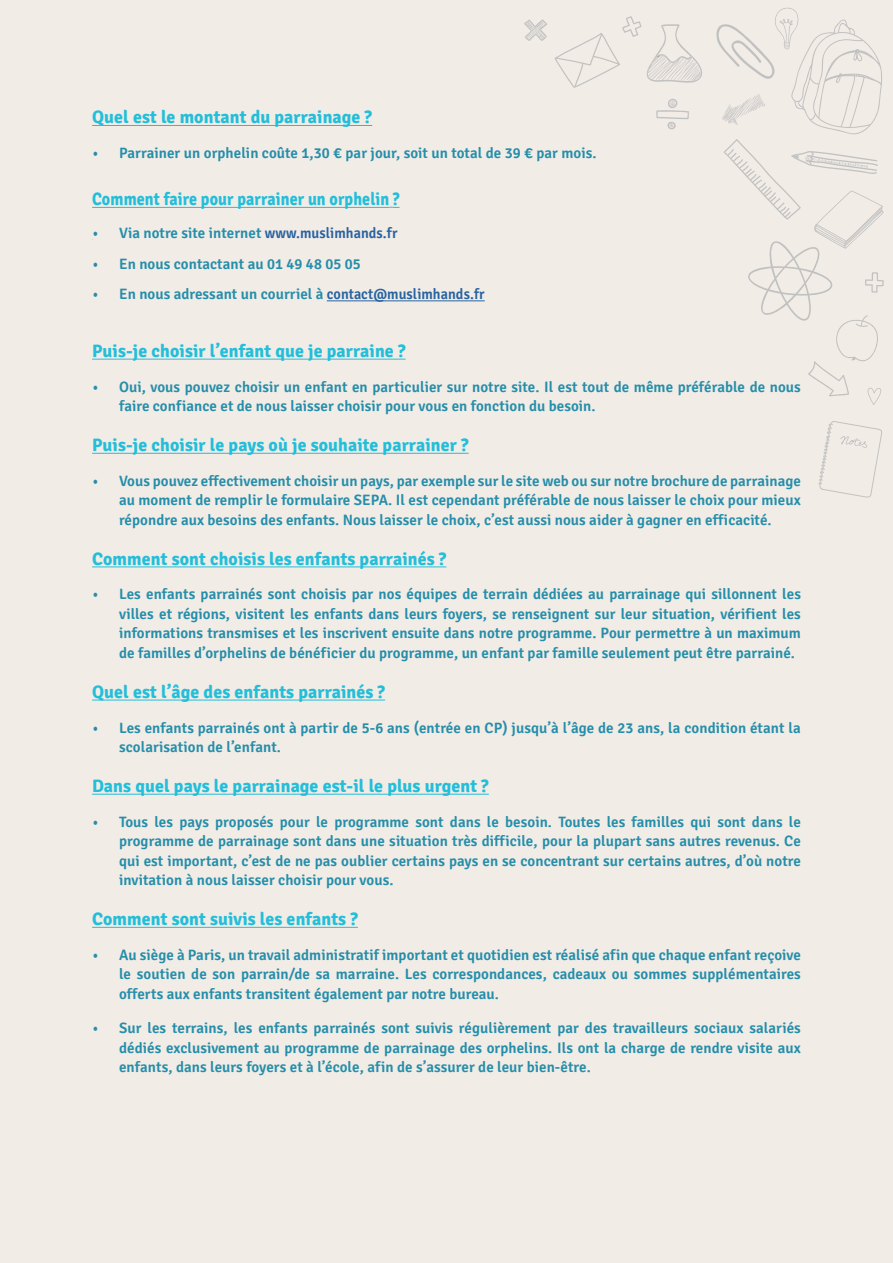
<style>
.page{position:relative;width:893px;height:1263px;background:#f2ece6}
.page>*{position:absolute;margin:0;border:0;box-sizing:border-box;transform-origin:0 0}
.t1{font:700 18px "Signika";letter-spacing:.005em;color:#23beda}
.t2{font:700 18px "Signika";letter-spacing:.005em;color:#23beda;scale:.9 1}
.t3{font:600 15px/19.5px "Signika";letter-spacing:.005em;color:#258eaa;text-align:justify}
.t4{font:15px "Trebuchet MS";color:#258eaa;scale:.85 1}
.s1{font-family:"Trebuchet MS";font-weight:400}
.s2{color:#2863a1}
</style>
<div class="page">
<svg style="left:656px;top:98px;width:33px;height:32px"></svg>
<svg style="left:818px;top:421px;width:64px;height:77px"></svg>
<svg style="left:524px;top:19px;width:23px;height:22px"></svg>
<svg style="left:554px;top:16px;width:148px;height:72px"></svg>
<svg style="left:716px;top:7px;width:168px;height:398px"></svg>
<hr style="left:92px;top:125px;width:280px;height:1px;background:#23beda">
<hr style="left:92px;top:207px;width:297px;height:1px;background:#23beda">
<hr style="left:327px;top:300px;width:158px;height:1px;background:#2863a1">
<hr style="left:92px;top:359px;width:314px;height:1px;background:#23beda">
<hr style="left:92px;top:453px;width:377px;height:1px;background:#23beda">
<hr style="left:92px;top:566px;width:354px;height:1px;background:#23beda">
<hr style="left:92px;top:700px;width:293px;height:1px;background:#23beda">
<hr style="left:92px;top:794px;width:397px;height:1px;background:#23beda">
<hr style="left:92px;top:927px;width:266px;height:1px;background:#23beda">
<p class="t1" style="left:92px;top:106px;width:282px">Quel est le montant du parrainage ?</p>
<p class="t3" style="left:92px;top:144px;width:506px"><span class="s1">•</span> Parrainer un orphelin coûte 1,30 € par jour, soit un total de 39 € par mois.</p>
<p class="t2" style="left:92px;top:188px;width:343px">Comment faire pour parrainer un orphelin ?</p>
<p class="t4" style="left:92px;top:224px;width:9px">•<sub>•</sub></p>
<p class="t3" style="left:119px;top:224px;width:280px">Via notre site internet <span class="s2">www.muslimhands.fr</span></p>
<p class="t3" style="left:92px;top:254px;width:270px"><span class="s1">•</span> En nous contactant au 01 49 48 05 05</p>
<p class="t3" style="left:92px;top:284px;width:394px"><span class="s1">•</span> En nous adressant un courriel à <span class="s2">contact@muslimhands.fr</span></p>
<p class="t1" style="left:92px;top:340px;width:315px">Puis-je choisir l’enfant que je parraine ?</p>
<p class="t3" style="left:119px;top:377px;width:683px;text-indent:-27px"><span class="s1">•</span> Oui, vous pouvez choisir un enfant en particulier sur notre site. Il est tout de même préférable de nous faire confiance et de nous laisser choisir pour vous en fonction du besoin.</p>
<p class="t1" style="left:92px;top:434px;width:378px">Puis-je choisir le pays où je souhaite parrainer ?</p>
<p class="t3" style="left:119px;top:471px;width:683px;text-indent:-27px"><span class="s1">•</span> Vous pouvez effectivement choisir un pays, par exemple sur le site web ou sur notre brochure de parrainage au moment de remplir le formulaire SEPA. Il est cependant préférable de nous laisser le choix pour mieux répondre aux besoins des enfants. Nous laisser le choix, c’est aussi nous aider à gagner en efficacité.</p>
<p class="t1" style="left:92px;top:548px;width:356px">Comment sont choisis les enfants parrainés ?</p>
<p class="t3" style="left:119px;top:585px;width:683px;text-indent:-27px"><span class="s1">•</span> Les enfants parrainés sont choisis par nos équipes de terrain dédiées au parrainage qui sillonnent les villes et régions, visitent les enfants dans leurs foyers, se renseignent sur leur situation, vérifient les informations transmises et les inscrivent ensuite dans notre programme. Pour permettre à un maximum de familles d’orphelins de bénéficier du programme, un enfant par famille seulement peut être parrainé.</p>
<p class="t1" style="left:92px;top:681px;width:295px">Quel est l’âge des enfants parrainés ?</p>
<p class="t3" style="left:119px;top:718px;width:683px;text-indent:-27px"><span class="s1">•</span> Les enfants parrainés ont à partir de 5-6 ans (entrée en CP) jusqu’à l’âge de 23 ans, la condition étant la scolarisation de l’enfant.</p>
<p class="t1" style="left:92px;top:775px;width:398px">Dans quel pays le parrainage est-il le plus urgent ?</p>
<p class="t3" style="left:119px;top:812px;width:683px;text-indent:-27px"><span class="s1">•</span> Tous les pays proposés pour le programme sont dans le besoin. Toutes les familles qui sont dans le programme de parrainage sont dans une situation très difficile, pour la plupart sans autres revenus. Ce qui est important, c’est de ne pas oublier certains pays en se concentrant sur certains autres, d’où notre invitation à nous laisser choisir pour vous.</p>
<p class="t1" style="left:92px;top:908px;width:267px">Comment sont suivis les enfants ?</p>
<p class="t3" style="left:119px;top:945px;width:683px;text-indent:-27px"><span class="s1">•</span> Au siège à Paris, un travail administratif important et quotidien est réalisé afin que chaque enfant reçoive le soutien de son parrain/de sa marraine. Les correspondances, cadeaux ou sommes supplémentaires offerts aux enfants transitent également par notre bureau.</p>
<p class="t3" style="left:119px;top:1019px;width:683px;text-indent:-27px"><span class="s1">•</span> Sur les terrains, les enfants parrainés sont suivis régulièrement par des travailleurs sociaux salariés dédiés exclusivement au programme de parrainage des orphelins. Ils ont la charge de rendre visite aux enfants, dans leurs foyers et à l’école, afin de s’assurer de leur bien-être.</p>
</div>
